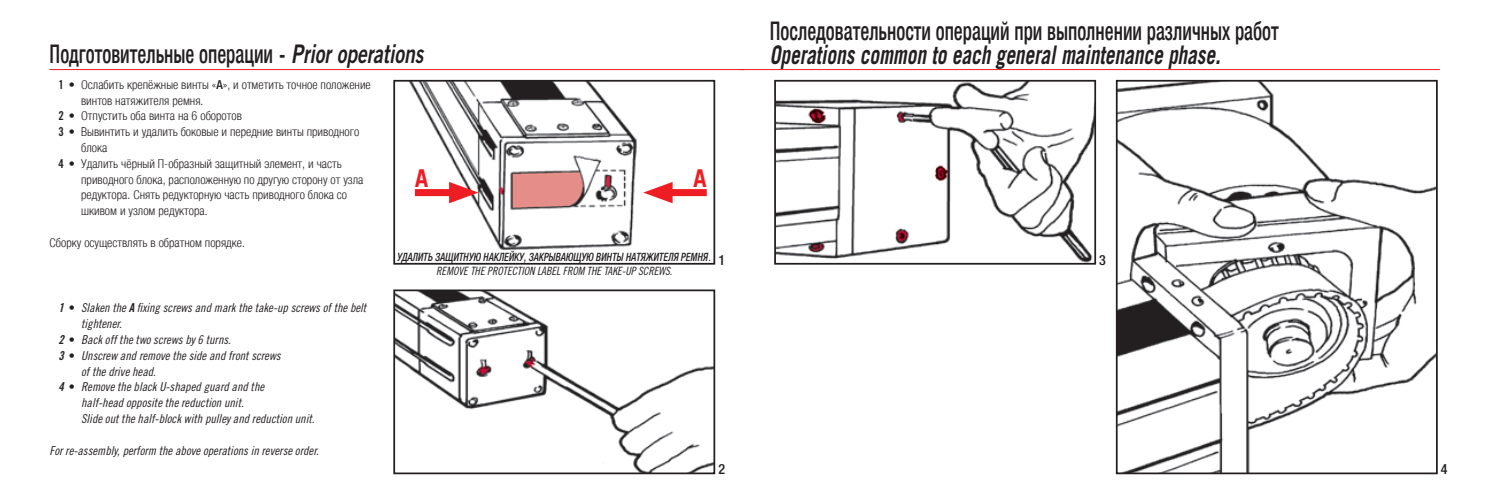
<style>
.page{position:relative;width:1489px;height:497px;background:#fff}
.page>*{position:absolute;margin:0;border:0;box-sizing:border-box;transform-origin:0 0}
.t1{font:500 condensed 25.55px "Helvetica Neue LTCYR";color:#231f20;scale:.75 1}
.t2{font:italic 700 25.55px "Trade Gothic";color:#231f20;scale:.75 1}
.t3{font:700 24.5px "Trade Gothic";color:#ee1d23}
.t4{font:500 condensed 14px "Helvetica Neue LT Std";color:#231f20}
.t5{font:300 condensed 12.25px "Helvetica Neue LTCYR";color:#231f20}
.t6{font:12.25px "Trade Gothic Cond Eighteen Obl";color:#231f20}
.t7{font:italic 500 condensed 11.38px "Helvetica Neue LTCYR";color:#231f20;scale:.85 1}
.t8{font:11.38px "Trade Gothic Cond Eighteen Obl";color:#231f20;scale:.95 1}
.s1{font-family:"Trade Gothic Bold Two";font-weight:400;font-stretch:normal}
.s2{font-family:"Trade Gothic Bold Two";font-weight:400;font-style:italic;font-stretch:normal}
.s3{font-family:"Trade Gothic Bold Cond Twenty";font-weight:400;font-stretch:normal}
.s4{font-weight:500}
.s5{font-family:"Trade Gothic Cond Eighteen";font-weight:400;font-stretch:normal}
.s6{font-family:"Trade Gothic Bold Cond Twenty Obl"}
.s7{font-family:"Trade Gothic Bold Cond Twenty"}
.s8{font-family:"Trade Gothic";font-weight:400;font-stretch:normal}
</style>
<div class="page">
<hr style="left:50px;top:69px;width:694px;height:1px;background:#ee1d23">
<hr style="left:739px;top:69px;width:700px;height:1px;background:#ee1d23">
<img style="left:1118px;top:83px;width:316px;height:387px">
<div style="left:1115px;top:80px;width:322px;height:393px;border:2px solid #231f20"></div>
<img style="left:777px;top:83px;width:315px;height:178px">
<div style="left:774px;top:80px;width:321px;height:184px;border:2px solid #231f20"></div>
<img style="left:409px;top:83px;width:298px;height:167px">
<div style="left:393px;top:80px;width:322px;height:184px;border:2px solid #231f20"></div>
<img style="left:396px;top:292px;width:316px;height:178px">
<div style="left:393px;top:289px;width:322px;height:184px;border:2px solid #231f20"></div>
<div style="left:415px;top:189px;width:46px;height:7px;background:#ee1d23"></div>
<svg style="left:449px;top:182px;width:29px;height:21px"></svg>
<div style="left:660px;top:189px;width:46px;height:7px;background:#ee1d23"></div>
<svg style="left:643px;top:182px;width:29px;height:21px"></svg>
<h1 class="t1" style="left:770px;top:18px;width:680px">Последовательности операций при выполнении различных работ</h1>
<h1 class="t1" style="left:50px;top:40px;width:500px">Подготовительные операции <span class="s1">-</span> <span class="s2">Prior operations</span></h1>
<h1 class="t2" style="left:770px;top:39px;width:602px">Operations common to each general maintenance phase.</h1>
<p class="t5" style="left:58px;top:78px;width:314px"><span class="s3">1 •</span> Ослабить крепёжные винты «<span class="s4">А</span>», и отметить точное положение</p>
<p class="t5" style="left:81px;top:94px;width:124px">винтов натяжителя ремня<span class="s5">.</span></p>
<p class="t5" style="left:58px;top:109px;width:185px"><span class="s3">2 •</span> Отпустить оба винта на 6 оборотов</p>
<p class="t5" style="left:58px;top:125px;width:302px"><span class="s3">3 •</span> Вывинтить и удалить боковые и передние винты приводного</p>
<p class="t5" style="left:81px;top:141px;width:28px">блока</p>
<p class="t5" style="left:58px;top:157px;width:285px"><span class="s3">4 •</span> Удалить чёрный П-образный защитный элемент, и часть</p>
<p class="t5" style="left:81px;top:172px;width:284px">приводного блока, расположенную по другую сторону от узла</p>
<p class="t5" style="left:81px;top:188px;width:267px">редуктора. Снять редукторную часть приводного блока со</p>
<p class="t5" style="left:81px;top:204px;width:128px">шкивом и узлом редуктора<span class="s5">.</span></p>
<p class="t5" style="left:50px;top:235px;width:197px">Сборку осуществлять в обратном порядке<span class="s5">.</span></p>
<p class="t6" style="left:58px;top:300px;width:309px"><span class="s6">1</span> <span class="s7">•</span> Slaken the <span class="s6">A</span> fixing screws and mark the take-up screws of the belt</p>
<p class="t6" style="left:81px;top:316px;width:42px">tightener.</p>
<p class="t6" style="left:58px;top:332px;width:174px"><span class="s6">2</span> <span class="s7">•</span> Back off the two screws by 6 turns.</p>
<p class="t6" style="left:58px;top:347px;width:224px"><span class="s6">3</span> <span class="s7">•</span> Unscrew and remove the side and front screws</p>
<p class="t6" style="left:81px;top:363px;width:76px">of the drive head.</p>
<p class="t6" style="left:58px;top:379px;width:207px"><span class="s6">4</span> <span class="s7">•</span> Remove the black U-shaped guard and the</p>
<p class="t6" style="left:81px;top:395px;width:164px">half-head opposite the reduction unit.</p>
<p class="t6" style="left:81px;top:411px;width:235px">Slide out the half-block with pulley and reduction unit.</p>
<p class="t6" style="left:50px;top:442px;width:271px">For re-assembly, perform the above operations in reverse order.</p>
<h2 class="t3" style="left:415px;top:163px;width:15px">A</h2>
<h2 class="t3" style="left:693px;top:163px;width:15px">A</h2>
<p class="t7" style="left:397px;top:251px;width:371px">УДАЛИТЬ ЗАЩИТНУЮ НАКЛЕЙКУ, ЗАКРЫВАЮЩУЮ ВИНТЫ НАТЯЖИТЕЛЯ РЕМНЯ<span class="s8">.</span></p>
<p class="t8" style="left:436px;top:264px;width:250px">REMOVE THE PROTECTION LABEL FROM THE TAKE-UP SCREWS.</p>
<p class="t4" style="left:718px;top:251px;width:8px">1</p>
<p class="t4" style="left:1099px;top:251px;width:8px">3</p>
<p class="t4" style="left:718px;top:460px;width:8px">2</p>
<p class="t4" style="left:1440px;top:460px;width:8px">4</p>
</div>
